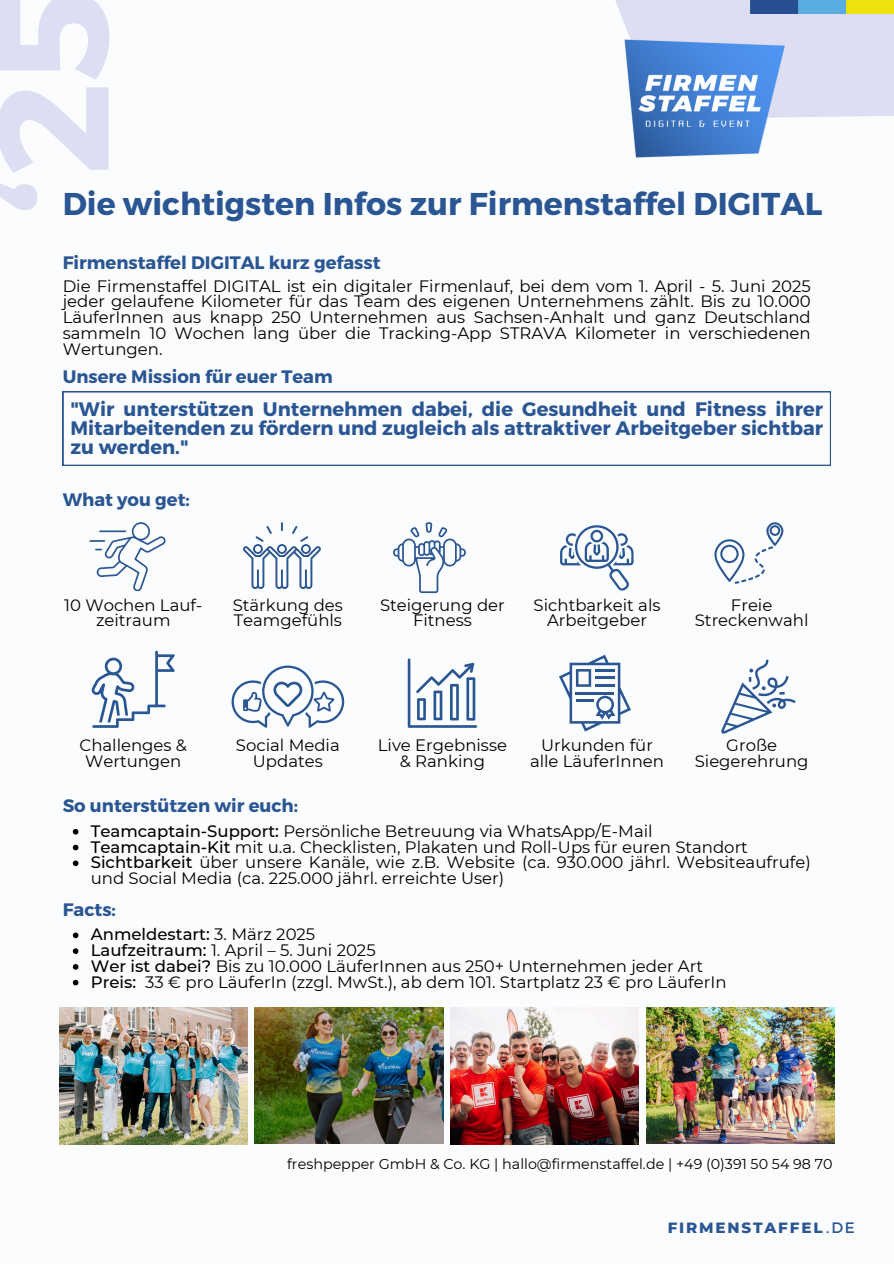
<style>
.page{position:relative;width:894px;height:1264px;background:#fff}
.page>*{position:absolute;margin:0;border:0;box-sizing:border-box;transform-origin:0 0}
.t1{font:700 157.35px "Montserrat";color:#dddef1}
.t2{font:700 31.5px "Montserrat";color:#2a5694}
.t3{font:700 19.5px/19.2px "Montserrat";color:#2a5694;text-align:justify}
.t4{font:700 18px "Montserrat";color:#2a5694}
.t5{font:16.5px/15.8px "Montserrat";color:#000;text-align:center}
.t6{font:500 16.5px "Montserrat";color:#000}
.t7{font:800 15.15px "Montserrat";letter-spacing:.12em;color:#2a5694}
.t8{font:14.25px "Montserrat";color:#000}
.s1{font-weight:500}
.s2{font-weight:400}
</style>
<div class="page">
<div style="left:0;top:0;width:893px;height:1263px;background:#fbfcfe"></div>
<div style="left:615px;top:0;width:278px;height:117px;background:#dddef1"></div>
<img style="left:750px;top:0;width:143px;height:14px">
<img style="left:615px;top:20px;width:189px;height:138px">
<svg style="left:63px;top:391px;width:767px;height:74px"></svg>
<svg style="left:89px;top:522px;width:77px;height:69px"></svg>
<svg style="left:393px;top:522px;width:72px;height:71px"></svg>
<svg style="left:560px;top:525px;width:74px;height:66px"></svg>
<svg style="left:714px;top:522px;width:69px;height:62px"></svg>
<svg style="left:243px;top:522px;width:78px;height:66px"></svg>
<svg style="left:91px;top:650px;width:84px;height:78px"></svg>
<svg style="left:231px;top:665px;width:113px;height:62px"></svg>
<svg style="left:407px;top:658px;width:70px;height:69px"></svg>
<svg style="left:559px;top:654px;width:71px;height:77px"></svg>
<svg style="left:721px;top:659px;width:74px;height:74px"></svg>
<img style="left:59px;top:1007px;width:188px;height:137px">
<svg style="left:73px;top:829px;width:5px;height:5px"></svg>
<svg style="left:73px;top:844px;width:5px;height:6px"></svg>
<svg style="left:73px;top:860px;width:5px;height:6px"></svg>
<svg style="left:73px;top:932px;width:5px;height:6px"></svg>
<svg style="left:73px;top:948px;width:5px;height:5px"></svg>
<svg style="left:73px;top:964px;width:5px;height:5px"></svg>
<svg style="left:73px;top:979px;width:5px;height:6px"></svg>
<img style="left:255px;top:1007px;width:188px;height:136px">
<img style="left:450px;top:1007px;width:188px;height:137px">
<img style="left:646px;top:1007px;width:188px;height:136px">
<h6 class="t1" style="left:-50px;top:214px;width:227px;rotate:-90deg">‘25</h6>
<p class="t2" style="left:63px;top:184px;width:761px">Die wichtigsten Infos zur Firmenstaffel DIGITAL</p>
<p class="t4" style="left:63px;top:251px;width:319px">Firmenstaffel DIGITAL kurz gefasst</p>
<h6 class="t5" style="left:63px;top:278px;width:749px;text-align:justify">Die Firmenstaffel DIGITAL ist ein digitaler Firmenlauf, bei dem vom 1. April - 5. Juni 2025 jeder gelaufene Kilometer für das Team des eigenen Unternehmens zählt. Bis zu 10.000<br>LäuferInnen aus knapp 250 Unternehmen aus Sachsen-Anhalt und ganz Deutschland sammeln 10 Wochen lang über die Tracking-App STRAVA Kilometer in verschiedenen Wertungen.</h6>
<p class="t4" style="left:63px;top:365px;width:271px">Unsere Mission für euer Team</p>
<h2 class="t3" style="left:70px;top:398px;width:754px">"Wir unterstützen Unternehmen dabei, die Gesundheit und Fitness ihrer Mitarbeitenden zu fördern und zugleich als attraktiver Arbeitgeber sichtbar zu werden."</h2>
<h3 class="t4" style="left:63px;top:487px;width:129px">What you get:</h3>
<h6 class="t5" style="left:64px;top:596px;width:140px">10 Wochen Lauf&shy;zeitraum</h6>
<h3 class="t5" style="left:233px;top:596px;width:112px;text-align:left">Stärkung des<br>Teamgefühls</h3>
<h3 class="t5" style="left:380px;top:596px;width:126px">Steigerung der<br>Fitness</h3>
<h3 class="t5" style="left:533px;top:596px;width:128px">Sichtbarkeit als<br>Arbeitgeber</h3>
<p class="t5" style="left:694px;top:596px;width:115px">Freie<br>Streckenwahl</p>
<h6 class="t5" style="left:79px;top:737px;width:109px">Challenges &amp;<br>Wertungen</h6>
<p class="t5" style="left:236px;top:737px;width:105px">Social Media<br>Updates</p>
<h6 class="t5" style="left:378px;top:737px;width:131px">Live Ergebnisse &amp; Ranking</h6>
<p class="t5" style="left:530px;top:737px;width:136px">Urkunden für alle LäuferInnen</p>
<h6 class="t5" style="left:694px;top:737px;width:115px">Große<br>Siegerehrung</h6>
<h6 class="t4" style="left:63px;top:793px;width:237px">So unterstützen wir euch:</h6>
<p class="t5" style="left:91px;top:823px;width:563px"><span class="s1">Teamcaptain-Support:</span> Persönliche Betreuung via WhatsApp/E-Mail</p>
<h6 class="t5" style="left:91px;top:838px;width:658px"><span class="s1">Teamcaptain-Kit</span> mit u.a. Checklisten, Plakaten und Roll-Ups für euren Standort</h6>
<p class="t5" style="left:91px;top:854px;width:721px;text-align:left"><span class="s1">Sichtbarkeit</span> über unsere Kanäle, wie z.B. Website (ca. 930.000 jährl. Websiteaufrufe) und Social Media (ca. 225.000 jährl. erreichte User)</p>
<h6 class="t4" style="left:63px;top:897px;width:55px">Facts:</h6>
<p class="t6" style="left:91px;top:924px;width:226px">Anmeldestart: <span class="s2">3. März 2025</span></p>
<h6 class="t5" style="left:91px;top:942px;width:286px"><span class="s1">Laufzeitraum:</span> 1. April – 5. Juni 2025</h6>
<h3 class="t5" style="left:91px;top:958px;width:613px"><span class="s1">Wer ist dabei?</span> Bis zu 10.000 LäuferInnen aus 250+ Unternehmen jeder Art</h3>
<p class="t5" style="left:91px;top:973px;width:637px"><span class="s1">Preis:</span> 33 € pro LäuferIn (zzgl. MwSt.), ab dem 101. Startplatz 23 € pro LäuferIn</p>
<p class="t8" style="left:287px;top:1155px;width:547px">freshpepper GmbH &amp; Co. KG | hallo@firmenstaffel.de | +49 (0)391 50 54 98 70</p>
<h6 class="t7" style="left:667px;top:1218px;width:188px">FIRMENSTAFFEL <span class="s2">.DE</span></h6>
</div>
